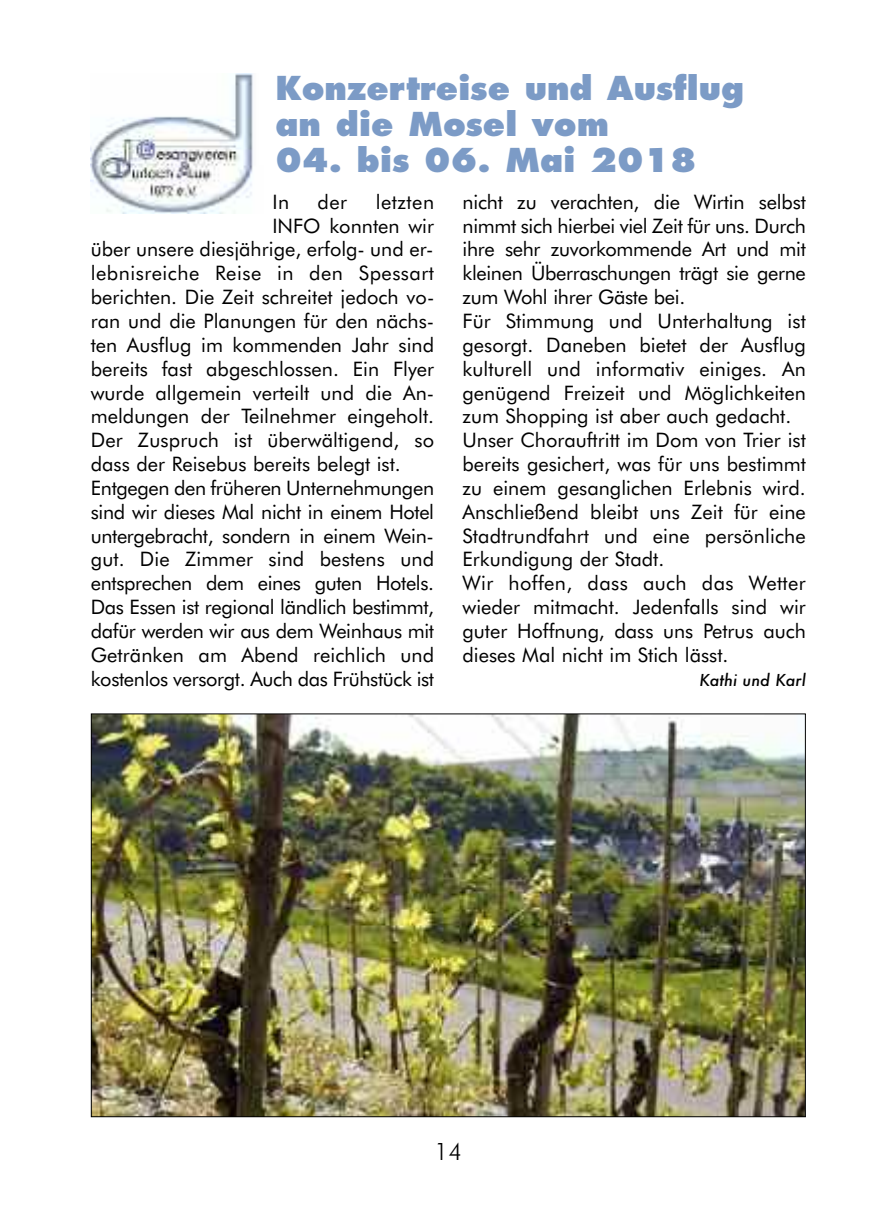
<style>
.page{position:relative;width:874px;height:1225px;background:#fff}
.page>*{position:absolute;margin:0;border:0;box-sizing:border-box;transform-origin:0 0}
.t1{font:800 32px/36px "Futura";color:#7c9bc6}
.t2{font:300 24px "Futura BT";color:#000}
.t3{font:20px/23.8px "Futura BT";color:#000}
.t4{font:20px "Futura BT";letter-spacing:-.02em;color:#000}
.t5{font:20px "Futura BT";letter-spacing:.025em;color:#000}
.t6{font:italic 500 16px "Futura";color:#000}
</style>
<div class="page">
<img style="left:91px;top:74px;width:162px;height:139px">
<img style="left:93px;top:715px;width:710px;height:400px">
<h1 class="t1" style="left:275px;top:70px;width:470px">Konzertreise und Ausflug an die Mosel vom</h1>
<h1 class="t1" style="left:275px;top:142px;width:423px">04. bis 06. Mai 2018</h1>
<p class="t3" style="left:272px;top:190px;width:18px">In</p>
<p class="t3" style="left:317px;top:190px;width:31px">der</p>
<p class="t5" style="left:375px;top:190px;width:60px">letzten</p>
<p class="t3" style="left:272px;top:214px;width:163px">INFO konnten wir</p>
<p class="t3" style="left:91px;top:238px;width:344px">über unsere diesjährige, erfolg- und er-</p>
<p class="t5" style="left:91px;top:262px;width:344px">lebnisreiche Reise in den Spessart</p>
<p class="t3" style="left:91px;top:285px;width:345px">berichten. Die Zeit schreitet jedoch vo-</p>
<p class="t3" style="left:91px;top:309px;width:344px">ran und die Planungen für den nächs-</p>
<p class="t3" style="left:91px;top:333px;width:344px">ten Ausflug im kommenden Jahr sind</p>
<p class="t3" style="left:91px;top:357px;width:344px">bereits fast abgeschlossen. Ein Flyer</p>
<p class="t3" style="left:91px;top:381px;width:344px">wurde allgemein verteilt und die An-</p>
<p class="t3" style="left:91px;top:404px;width:344px">meldungen der Teilnehmer eingeholt.</p>
<p class="t3" style="left:91px;top:428px;width:344px">Der Zuspruch ist überwältigend, so</p>
<p class="t3" style="left:91px;top:452px;width:311px">dass der Reisebus bereits belegt ist.</p>
<p class="t4" style="left:91px;top:476px;width:344px">Entgegen den früheren Unternehmungen</p>
<p class="t4" style="left:91px;top:500px;width:344px">sind wir dieses Mal nicht in einem Hotel</p>
<p class="t4" style="left:91px;top:524px;width:344px">untergebracht, sondern in einem Wein-</p>
<p class="t3" style="left:91px;top:547px;width:344px">gut. Die Zimmer sind bestens und</p>
<p class="t4" style="left:91px;top:572px;width:344px">entsprechen dem eines guten Hotels.</p>
<p class="t4" style="left:91px;top:595px;width:344px">Das Essen ist regional ländlich bestimmt,</p>
<p class="t4" style="left:91px;top:619px;width:344px">dafür werden wir aus dem Weinhaus mit</p>
<p class="t3" style="left:91px;top:643px;width:344px">Getränken am Abend reichlich und</p>
<p class="t4" style="left:91px;top:667px;width:344px">kostenlos versorgt. Auch das Frühstück ist</p>
<p class="t3" style="left:462px;top:190px;width:344px">nicht zu verachten, die Wirtin selbst nimmt sich hierbei viel Zeit für uns. Durch ihre sehr zuvorkommende Art und mit kleinen Überraschungen trägt sie gerne zum Wohl ihrer Gäste bei.<br>Für Stimmung und Unterhaltung ist gesorgt. Daneben bietet der Ausflug kulturell und informativ einiges. An genügend Freizeit und Möglichkeiten zum Shopping ist aber auch gedacht.<br>Unser Chorauftritt im Dom von Trier ist bereits gesichert, was für uns bestimmt zu einem gesanglichen Erlebnis wird.<br>Anschließend bleibt uns Zeit für eine Stadtrundfahrt und eine persönliche Erkundigung der Stadt.<br>Wir hoffen, dass auch das Wetter wieder mitmacht. Jedenfalls sind wir guter Hoffnung, dass uns Petrus auch dieses Mal nicht im Stich lässt.</p>
<p class="t6" style="left:699px;top:671px;width:108px">Kathi und Karl</p>
<p class="t2" style="left:434px;top:1138px;width:29px">14</p>
</div>
